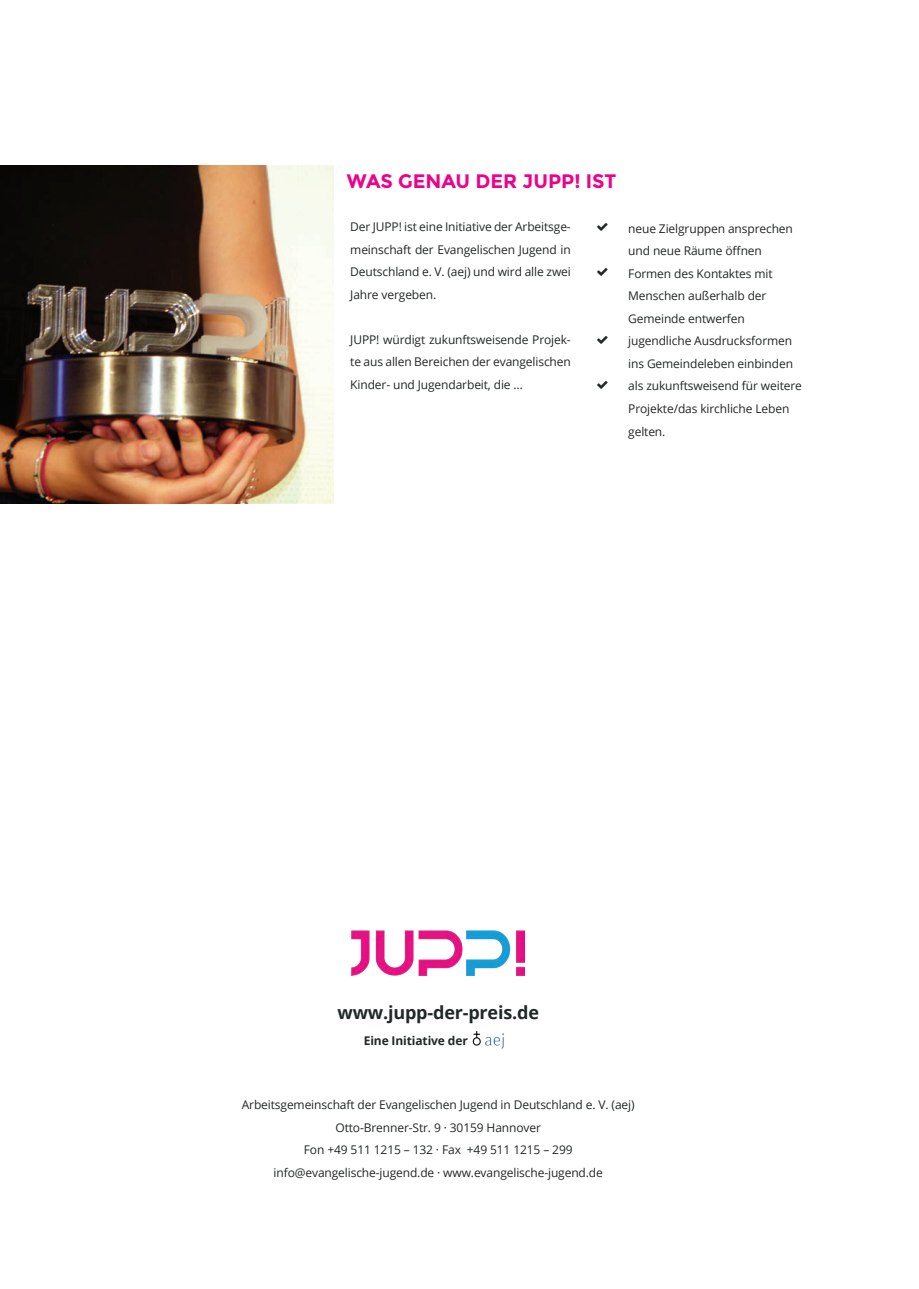
<style>
.page{position:relative;width:919px;height:1289px;background:#fff}
.page>*{position:absolute;margin:0;border:0;box-sizing:border-box;transform-origin:0 0}
.t1{font:700 19.5px "Montserrat";color:#ed028c}
.t2{font:700 18px "Open Sans";letter-spacing:-.01em;color:#222727}
.t3{font:12px/22.5px "Open Sans";letter-spacing:-.01em;color:#222727;text-align:justify}
.t4{font:700 12px "Open Sans";letter-spacing:-.01em;color:#222727}
</style>
<div class="page">
<img style="left:352px;top:930px;width:172px;height:45px">
<img style="left:0;top:165px;width:333px;height:338px">
<img style="left:472px;top:1030px;width:32px;height:19px">
<h1 class="t1" style="left:347px;top:169px;width:271px">WAS GENAU DER JUPP! IST</h1>
<p class="t3" style="left:350px;top:215px;width:222px">Der JUPP! ist eine Initiative der Arbeitsge&shy;meinschaft der Evangelischen Jugend in Deutschland e. V. (aej) und wird alle zwei Jahre vergeben.</p>
<p class="t3" style="left:350px;top:328px;width:222px">JUPP! würdigt zukunftsweisende Projek&shy;te aus allen Bereichen der evangelischen Kinder- und Jugendarbeit, die …</p>
<p class="t3" style="left:628px;top:217px;width:175px;text-align:left">neue Zielgruppen ansprechen und neue Räume öffnen<br>Formen des Kontaktes mit<br>Menschen außerhalb der<br>Gemeinde entwerfen jugendliche Ausdrucksformen ins Gemeindeleben einbinden als zukunftsweisend für weitere<br>Projekte/das kirchliche Leben gelten.</p>
<h2 class="t2" style="left:337px;top:1000px;width:203px">www.jupp-der-preis.de</h2>
<p class="t4" style="left:364px;top:1032px;width:105px">Eine Initiative der</p>
<p class="t3" style="left:242px;top:1093px;width:394px;text-align:center">Arbeitsgemeinschaft der Evangelischen Jugend in Deutschland e. V. (aej)<br>Otto-Brenner-Str. 9 · 30159 Hannover<br>Fon +49 511 1215 – 132 · Fax +49 511 1215 – 299 info@evangelische-jugend.de · www.evangelische-jugend.de</p>
</div>
